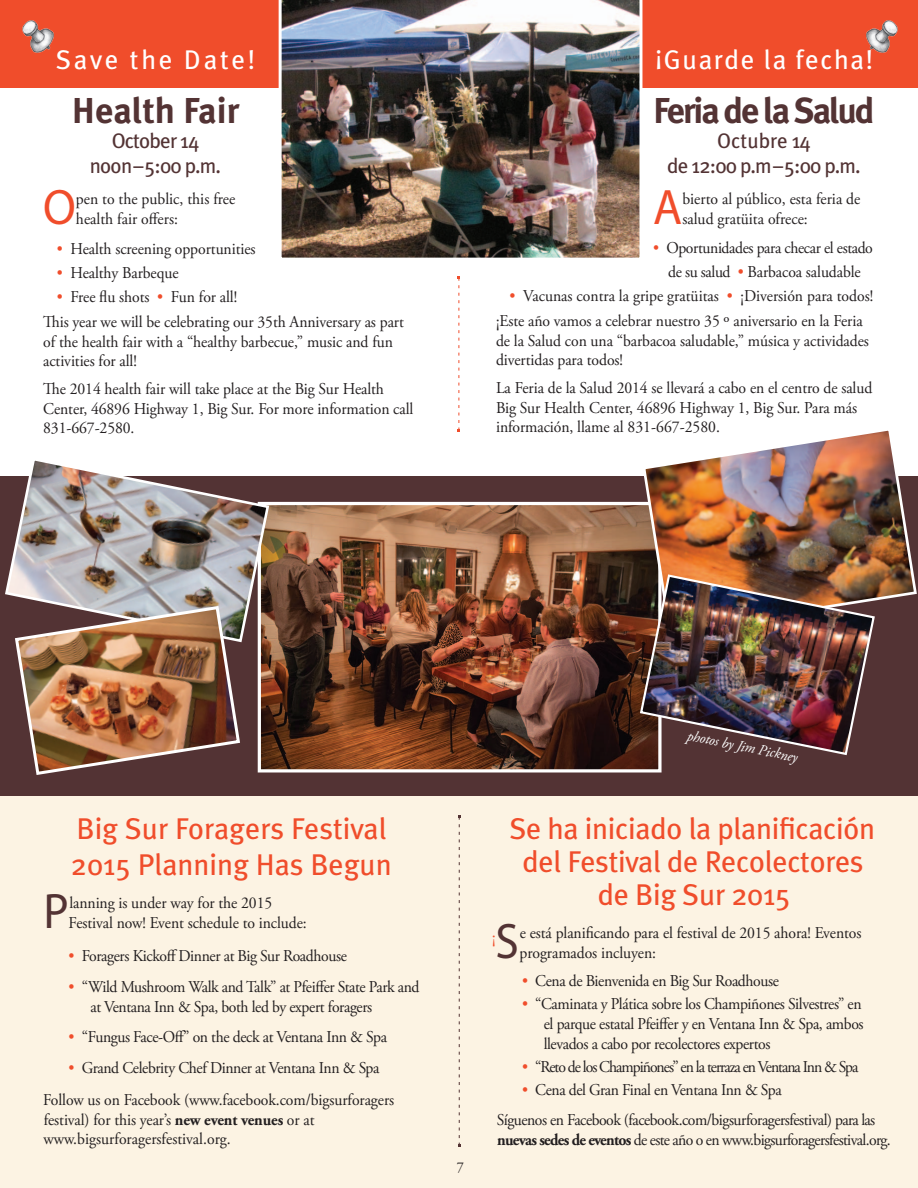
<style>
.page{position:relative;width:918px;height:1188px;background:#fff}
.page>*{position:absolute;margin:0;border:0;box-sizing:border-box;transform-origin:0 0}
.first_paragraph{font:50.1px "Myriad";color:#f04d2b;scale:.95 1}
.first_paragraph-2{font:50.1px "Myriad";color:#533334;scale:.95 1}
.President_head{font:700 36px "Meta Plus";letter-spacing:-.06em;color:#533334}
.President_head-2{font:700 36px "Meta Plus";color:#533334}
.President_head-3{font:30px/33px "Meta Plus";letter-spacing:-.01em;color:#f04d2b}
.President_head-4{font:27px "Meta Plus";letter-spacing:.06em;color:#fff}
.President_head-5{font:27px "Meta Plus";letter-spacing:.1em;color:#fff}
.President_head-6{font:21px/25.2px "Meta Plus";letter-spacing:-.01em;color:#533334;text-align:center}
.President_head-7{font:21px/25.2px "Meta Plus";letter-spacing:-.04em;color:#533334;text-align:center}
.paragraph{font:16.5px/19.8px "Adobe Garamond Pro";letter-spacing:-.005em;color:#231f20;scale:.95 1}
.hang_bullet{font:16.5px/19.8px "Adobe Garamond Pro";letter-spacing:-.025em;color:#231f20;scale:.95 1}
.first_paragraph-3{font:16.5px/19.8px "Adobe Garamond Pro";letter-spacing:-.005em;color:#231f20;scale:.95 1}
.paragraph-2{font:16.5px/19.8px "Adobe Garamond Pro";letter-spacing:-.03em;color:#231f20;scale:.95 1}
.hang_bullet-2{font:16.5px "Adobe Garamond Pro";letter-spacing:-.005em;color:#231f20;scale:.95 1}
.hang_bullet-3{font:16.5px "Adobe Garamond Pro";color:#231f20;scale:.95 1}
.hang_bullet-4{font:16.5px "Adobe Garamond Pro";letter-spacing:-.065em;color:#231f20;scale:.95 1}
.paragraph-3{font:16.5px "Adobe Garamond Pro";color:#f04d2b;scale:.95 1}
.Date_Hang{font:italic 15px "Adobe Garamond Pro";color:#fff;scale:.95 1}
.paragraph-4{font:15px "Adobe Garamond Pro";color:#231f20;scale:.95 1}
.s1{color:#f04d2b}
.s2{font-weight:700}
</style>
<div class="page">
<div style="left:0;top:530px;width:918px;height:658px;background:#fcf3e3"></div>
<div style="left:0;top:476px;width:918px;height:320px;background:#533334"></div>
<div style="left:0;top:0;width:918px;height:87px;background:#f04d2b"></div>
<svg style="left:457px;top:276px;width:3px;height:156px"></svg>
<svg style="left:458px;top:815px;width:3px;height:332px"></svg>
<img style="left:22px;top:20px;width:32px;height:32px">
<img style="left:866px;top:20px;width:32px;height:32px">
<img style="left:279px;top:0;width:363px;height:258px">
<img style="left:262px;top:506px;width:396px;height:262px">
<div style="left:258px;top:502px;width:404px;height:270px;border:3px solid #fff"></div>
<img style="left:5px;top:460px;width:266px;height:184px">
<img style="left:641px;top:430px;width:276px;height:171px">
<img style="left:13px;top:604px;width:229px;height:171px">
<img style="left:639px;top:573px;width:237px;height:183px">
<p class="President_head-5" style="left:56px;top:44px;width:201px">Save the Date!</p>
<p class="President_head-2" style="left:72px;top:90px;width:169px">Health Fair</p>
<p class="President_head-7" style="left:90px;top:128px;width:133px">October 14 noon–5:00 p.m.</p>
<p class="first_paragraph" style="left:43px;top:183px;width:36px">O</p>
<p class="first_paragraph-3" style="left:76px;top:190px;width:169px">pen to the public, this free health fair offers:</p>
<p class="hang_bullet-2" style="left:57px;top:239px;width:211px"><span class="s1">•</span> Health screening opportunities</p>
<p class="hang_bullet-2" style="left:57px;top:263px;width:130px"><span class="s1">•</span> Healthy Barbeque</p>
<p class="hang_bullet-2" style="left:57px;top:287px;width:191px"><span class="s1">•</span> Free flu shots <span class="s1">•</span> Fun for all!</p>
<p class="paragraph" style="left:43px;top:312px;width:381px">This year we will be celebrating our 35th Anniversary as part of the health fair with a “healthy barbecue,” music and fun activities for all!</p>
<p class="paragraph" style="left:43px;top:379px;width:391px">The 2014 health fair will take place at the Big Sur Health<br>Center, 46896 Highway 1, Big Sur. For more information call<br>831-667-2580.</p>
<p class="President_head-4" style="left:655px;top:44px;width:220px">¡Guarde la fecha!</p>
<p class="President_head" style="left:653px;top:90px;width:223px">Feria de la Salud</p>
<p class="President_head-6" style="left:667px;top:128px;width:195px">Octubre 14<br>de 12:00 p.m –5:00 p.m.</p>
<p class="first_paragraph" style="left:653px;top:183px;width:32px">A</p>
<p class="first_paragraph-3" style="left:682px;top:190px;width:189px">bierto al público, esta feria de salud gratüita ofrece:</p>
<p class="hang_bullet" style="left:653px;top:236px;width:233px;line-height:24px;text-align:center"><span class="s1">•</span> Oportunidades para checar el estado de su salud <span class="s1">•</span> Barbacoa saludable</p>
<p class="hang_bullet-3" style="left:510px;top:285px;width:384px"><span class="s1">•</span> Vacunas contra la gripe gratüitas <span class="s1">•</span> ¡Diversión para todos!</p>
<p class="paragraph" style="left:496px;top:311px;width:394px">¡Este año vamos a celebrar nuestro 35 º aniversario en la Feria de la Salud con una “barbacoa saludable,” música y actividades divertidas para todos!</p>
<p class="paragraph" style="left:496px;top:378px;width:398px">La Feria de la Salud 2014 se llevará a cabo en el centro de salud<br>Big Sur Health Center, 46896 Highway 1, Big Sur. Para más información, llame al 831-667-2580.</p>
<p class="President_head-3" style="left:71px;top:810px;width:322px;line-height:36px">Big Sur Foragers Festival<br>2015 Planning Has Begun</p>
<p class="first_paragraph-2" style="left:43px;top:886px;width:28px">P</p>
<p class="first_paragraph-3" style="left:69px;top:894px;width:252px">lanning is under way for the 2015<br>Festival now! Event schedule to include:</p>
<p class="hang_bullet" style="left:69px;top:947px;width:294px"><span class="s1">•</span> Foragers Kickoff Dinner at Big Sur Roadhouse</p>
<p class="hang_bullet" style="left:90px;top:977px;width:348px;text-indent:-22px"><span class="s1">•</span> “Wild Mushroom Walk and Talk” at Pfeiffer State Park and at Ventana Inn &amp; Spa, both led by expert foragers</p>
<p class="hang_bullet" style="left:69px;top:1028px;width:337px"><span class="s1">•</span> “Fungus Face-Off” on the deck at Ventana Inn &amp; Spa</p>
<p class="hang_bullet" style="left:69px;top:1058px;width:329px"><span class="s1">•</span> Grand Celebrity Chef Dinner at Ventana Inn &amp; Spa</p>
<p class="paragraph" style="left:43px;top:1090px;width:371px">Follow us on Facebook (www.facebook.com/bigsurforagers festival) for this year’s <span class="s2">new event venues</span> or at www.bigsurforagersfestival.org.</p>
<p class="paragraph-4" style="left:457px;top:1158px;width:9px">7</p>
<p class="Date_Hang" style="left:689px;top:726px;width:120px;rotate:12deg">photos by Jim Pickney</p>
<p class="President_head-3" style="left:510px;top:812px;width:367px;text-align:center">Se ha iniciado la planificación del Festival de Recolectores de Big Sur 2015</p>
<p class="first_paragraph-2" style="left:496px;top:916px;width:26px">S</p>
<p class="first_paragraph-3" style="left:520px;top:924px;width:361px">e está planificando para el festival de 2015 ahora! Eventos programados incluyen:</p>
<p class="hang_bullet" style="left:522px;top:972px;width:272px"><span class="s1">•</span> Cena de Bienvenida en Big Sur Roadhouse</p>
<p class="hang_bullet" style="left:544px;top:995px;width:338px;text-indent:-22px"><span class="s1">•</span> “Caminata y Plática sobre los Champiñones Silvestres” en el parque estatal Pfeiffer y en Ventana Inn &amp; Spa, ambos llevados a cabo por recolectores expertos</p>
<p class="hang_bullet-4" style="left:522px;top:1057px;width:356px"><span class="s1">•</span> “Reto de los Champiñones” en la terraza en Ventana Inn &amp; Spa</p>
<p class="hang_bullet" style="left:522px;top:1080px;width:275px"><span class="s1">•</span> Cena del Gran Final en Ventana Inn &amp; Spa</p>
<p class="paragraph-2" style="left:497px;top:1110px;width:416px">Síguenos en Facebook (facebook.com/bigsurforagersfestival) para las <span class="s2">nuevas sedes de eventos</span> de este año o en www.bigsurforagersfestival.org.</p>
<p class="paragraph-3" style="left:492px;top:927px;width:5px">¡</p>
</div>
